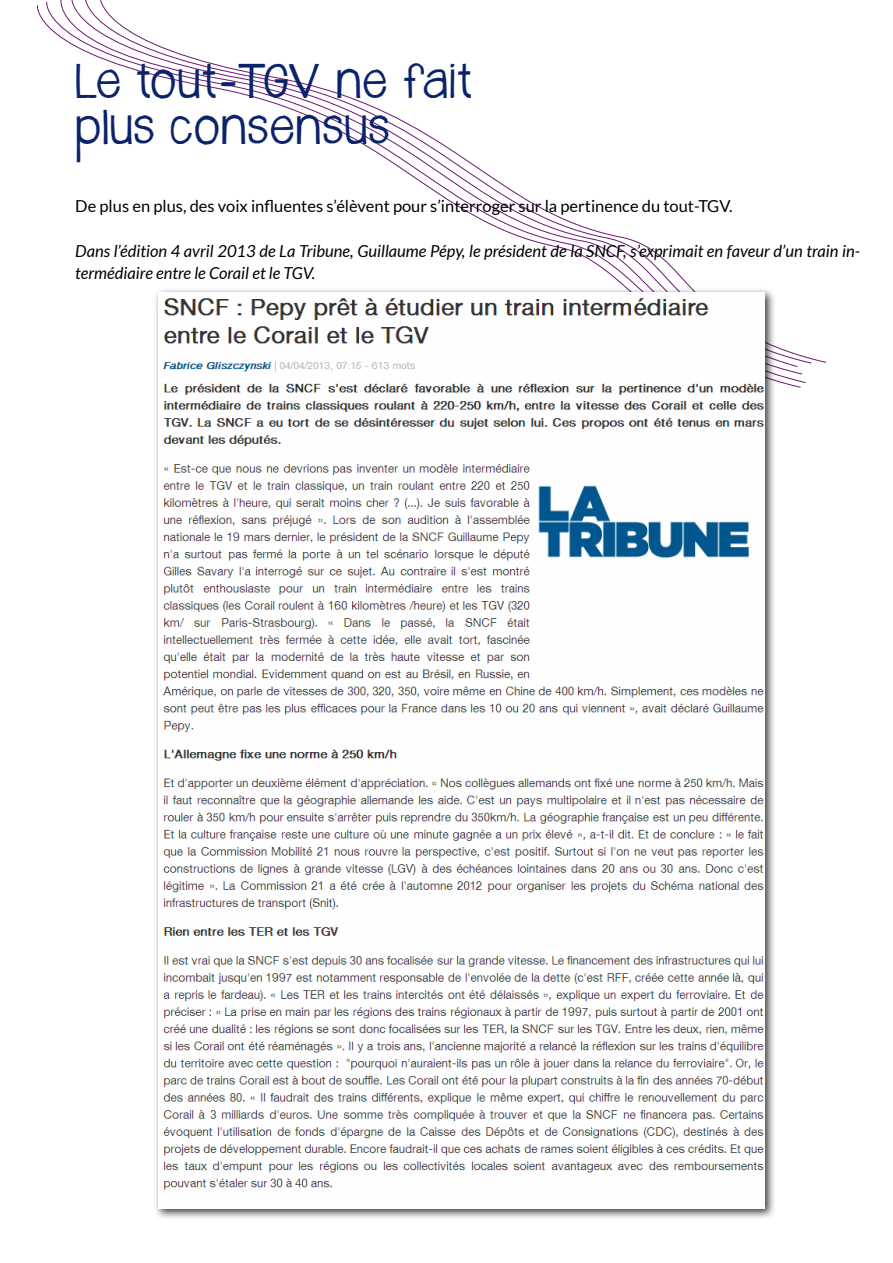
<style>
.page{position:relative;width:893px;height:1263px;background:#fff}
.page>*{position:absolute;margin:0;border:0;box-sizing:border-box;transform-origin:0 0}
.t1{font:39px/46.5px "Janda Safeand Sound Solid";letter-spacing:.02em;color:#0b236b}
.t2{font:italic 16.5px/22.5px "Lato";color:#000}
.t3{font:16.5px "Lato";color:#000}
</style>
<div class="page">
<svg style="left:37px;top:0;width:789px;height:387px"></svg>
<div style="left:153px;top:287px;width:623px;height:933px;background:#000;opacity:.75"></div>
<img style="left:158px;top:292px;width:606px;height:917px">
<img style="left:536px;top:484px;width:223px;height:75px">
<h1 class="t1" style="left:75px;top:62px;width:399px">Le tout-TGV ne fait plus consensus</h1>
<p class="t3" style="left:75px;top:196px;width:659px">De plus en plus, des voix influentes s’élèvent pour s’interroger sur la pertinence du tout-TGV.</p>
<p class="t2" style="left:75px;top:240px;width:786px">Dans l’édition 4 avril 2013 de La Tribune, Guillaume Pépy, le président de la SNCF, s’exprimait en faveur d’un train in&shy;termédiaire entre le Corail et le TGV.</p>
</div>
